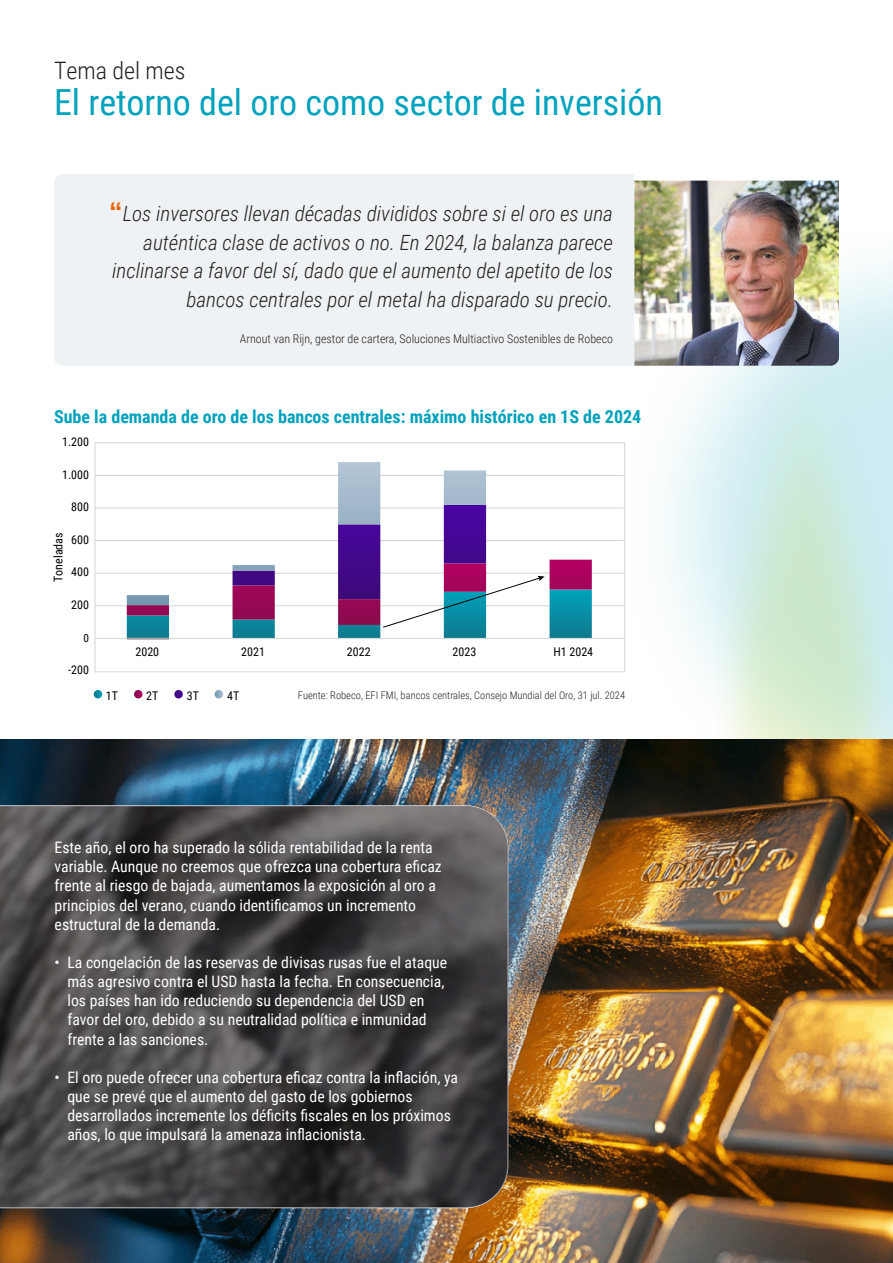
<style>
.page{position:relative;width:893px;height:1263px;background:#fff}
.page>*{position:absolute;margin:0;border:0;box-sizing:border-box;transform-origin:0 0}
.Inleidende_tekst_bullets{font:36px "Roboto Condensed";color:#00a2bd}
.Inleidende_tekst_bullets-2{font:300 24px "Roboto Condensed";color:#231f20}
.Quote__medium{font:italic 300 21px/28.5px "Roboto Condensed";color:#231f20;text-align:right}
.Paragraafkop_12pts{font:700 18px "Roboto Condensed";color:#00a2bd}
.Leestekst{font:15.75px/19.2px "Roboto Condensed";color:#fff}
.Quote__medium-2{font:300 12px "Roboto Condensed";color:#231f20}
.t1{font:12px "Roboto Condensed";color:#000}
.t2{font:11.25px "Roboto Condensed";color:#000}
.Voetnoot{font:300 10.5px "Roboto Condensed";color:#231f20}
.s1{font-family:"Ramabhadra";font-weight:400;font-style:normal;font-size:27px;color:#e76408}
</style>
<div class="page">
<img style="left:617px;top:264px;width:276px;height:476px">
<img style="left:716px;top:369px;width:177px;height:371px">
<img style="left:0;top:740px;width:893px;height:523px">
<hr style="left:95px;top:475px;width:528px;height:1px;background:#d9d9d9">
<hr style="left:95px;top:507px;width:528px;height:2px;background:#d9d9d9">
<hr style="left:95px;top:540px;width:528px;height:1px;background:#d9d9d9">
<hr style="left:95px;top:573px;width:528px;height:1px;background:#d9d9d9">
<hr style="left:95px;top:605px;width:528px;height:1px;background:#d9d9d9">
<svg style="left:338px;top:462px;width:148px;height:43px"></svg>
<div style="left:94px;top:442px;width:531px;height:230px;border:1px solid #d9d9d9"></div>
<hr style="left:95px;top:638px;width:528px;height:1px;background:#d9d9d9">
<svg style="left:94px;top:690px;width:8px;height:8px"></svg>
<svg style="left:134px;top:690px;width:9px;height:8px"></svg>
<svg style="left:174px;top:690px;width:9px;height:8px"></svg>
<svg style="left:215px;top:690px;width:8px;height:8px"></svg>
<svg style="left:127px;top:505px;width:465px;height:135px"></svg>
<img style="left:634px;top:181px;width:205px;height:185px">
<div style="left:54px;top:174px;width:580px;height:192px;background:#eef2f4"></div>
<svg style="left:0;top:806px;width:508px;height:402px;background:#464345"></svg>
<p class="Inleidende_tekst_bullets-2" style="left:54px;top:54px;width:133px">Tema del mes</p>
<p class="Inleidende_tekst_bullets" style="left:54px;top:77px;width:610px">El retorno del oro como sector de inversión</p>
<p class="Quote__medium" style="left:109px;top:199px;width:505px"><span class="s1">“</span>Los inversores llevan décadas divididos sobre si el oro es una auténtica clase de activos o no. En 2024, la balanza parece inclinarse a favor del sí, dado que el aumento del apetito de los bancos centrales por el metal ha disparado su precio.</p>
<p class="Quote__medium-2" style="left:240px;top:330px;width:375px">Arnout van Rijn, gestor de cartera, Soluciones Multiactivo Sostenibles de Robeco</p>
<p class="Paragraafkop_12pts" style="left:54px;top:404px;width:589px">Sube la demanda de oro de los bancos centrales: máximo histórico en 1S de 2024</p>
<p class="t1" style="left:62px;top:433px;width:28px">1.200</p>
<p class="t1" style="left:62px;top:466px;width:28px">1.000</p>
<p class="t1" style="left:50px;top:582px;width:51px;rotate:-90deg">Toneladas</p>
<p class="t1" style="left:71px;top:498px;width:19px">800</p>
<p class="t1" style="left:71px;top:531px;width:19px">600</p>
<p class="t1" style="left:71px;top:564px;width:19px">400</p>
<p class="t1" style="left:71px;top:596px;width:19px">200</p>
<p class="t2" style="left:83px;top:630px;width:7px">0</p>
<p class="t1" style="left:68px;top:661px;width:22px">-200</p>
<p class="t1" style="left:136px;top:643px;width:25px">2020</p>
<p class="t1" style="left:241px;top:643px;width:25px">2021</p>
<p class="t1" style="left:347px;top:643px;width:25px">2022</p>
<p class="t1" style="left:453px;top:643px;width:25px">2023</p>
<p class="t1" style="left:553px;top:643px;width:41px">H1 2024</p>
<p class="t1" style="left:106px;top:687px;width:14px">1T</p>
<p class="t1" style="left:146px;top:687px;width:14px">2T</p>
<p class="t1" style="left:187px;top:687px;width:14px">3T</p>
<p class="t1" style="left:227px;top:687px;width:14px">4T</p>
<p class="Voetnoot" style="left:298px;top:688px;width:329px">Fuente: Robeco, EFI FMI, bancos centrales, Consejo Mundial del Oro, 31 jul. 2024</p>
<p class="Leestekst" style="left:55px;top:837px;width:389px">Este año, el oro ha superado la sólida rentabilidad de la renta variable. Aunque no creemos que ofrezca una cobertura eficaz frente al riesgo de bajada, aumentamos la exposición al oro a principios del verano, cuando identificamos un incremento estructural de la demanda.</p>
<p class="Leestekst" style="left:67px;top:952px;width:381px;text-indent:-13px">• La congelación de las reservas de divisas rusas fue el ataque más agresivo contra el USD hasta la fecha. En consecuencia, los países han ido reduciendo su dependencia del USD en favor del oro, debido a su neutralidad política e inmunidad frente a las sanciones.</p>
<p class="Leestekst" style="left:67px;top:1067px;width:392px;text-indent:-13px">• El oro puede ofrecer una cobertura eficaz contra la inflación, ya que se prevé que el aumento del gasto de los gobiernos desarrollados incremente los déficits fiscales en los próximos años, lo que impulsará la amenaza inflacionista.</p>
</div>
